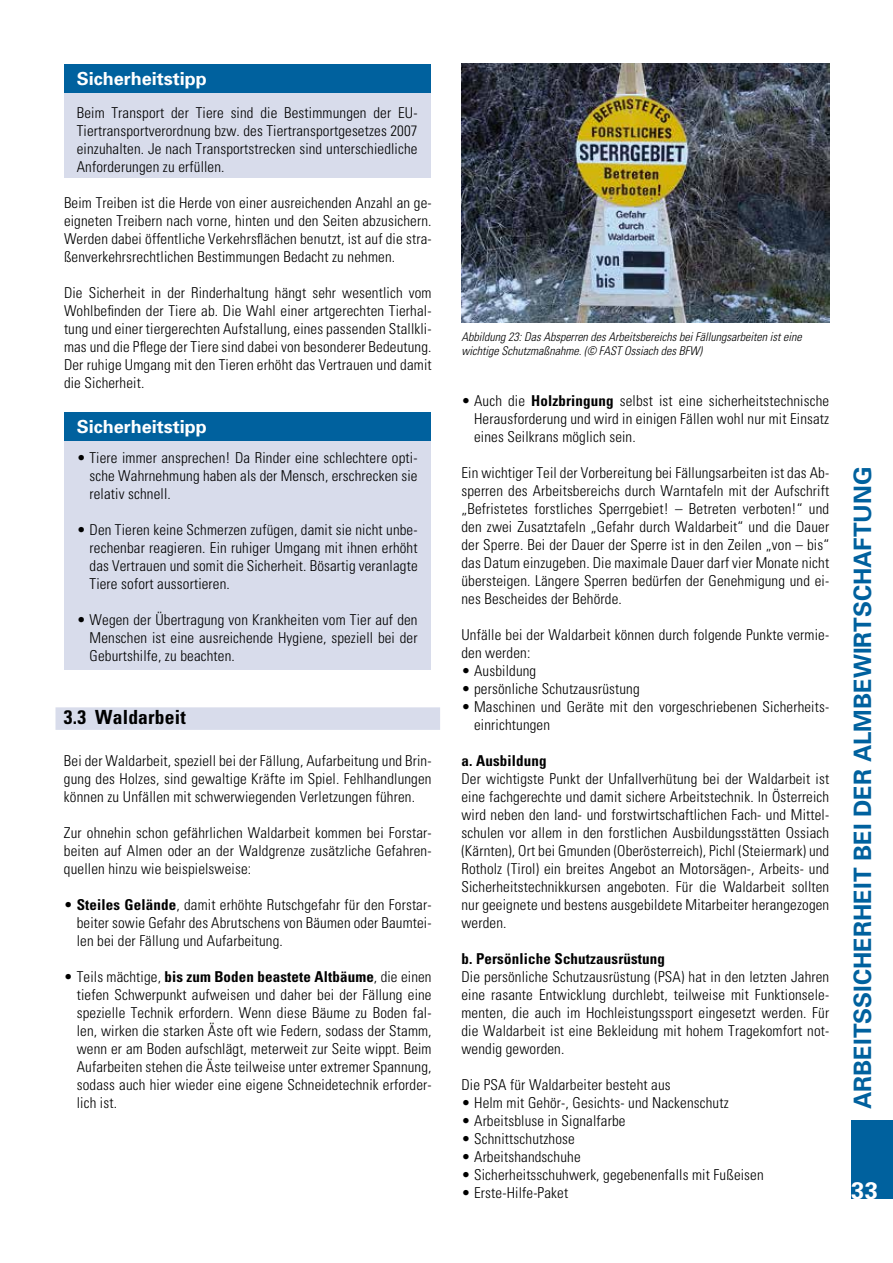
<style>
.page{position:relative;width:893px;height:1263px;background:#fff}
.page>*{position:absolute;margin:0;border:0;box-sizing:border-box;transform-origin:0 0}
.t1{font:700 24px "Univers";color:#00619e}
.t2{font:700 24px "Univers";color:#fff}
.t3{font:700 condensed 19.5px "Univers";letter-spacing:.01em;color:#000}
.t4{font:700 18px "Univers";color:#fff}
.t5{font:300 condensed 15px/18px "Univers";letter-spacing:.01em;color:#000;text-align:justify}
.t6{font:700 condensed 15px "Univers";letter-spacing:.01em;color:#000}
.t7{font:italic 300 condensed 12px/14.4px "Univers";color:#000}
.s1{font-weight:700}
</style>
<div class="page">
<div style="left:851px;top:1120px;width:42px;height:79px;background:#00619e"></div>
<div style="left:55px;top:707px;width:385px;height:23px;background:#d8dceb"></div>
<div style="left:64px;top:64px;width:366px;height:30px;background:#00619e"></div>
<div style="left:64px;top:94px;width:366px;height:84px;background:#d8dceb"></div>
<div style="left:64px;top:412px;width:366px;height:30px;background:#00619e"></div>
<div style="left:64px;top:442px;width:366px;height:228px;background:#d8dceb"></div>
<img style="left:461px;top:64px;width:368px;height:259px">
<p class="t4" style="left:77px;top:68px;width:132px">Sicherheitstipp</p>
<p class="t5" style="left:77px;top:104px;width:342px">Beim Transport der Tiere sind die Bestimmungen der EU-Tiertransportverordnung bzw. des Tiertransportgesetzes 2007 einzuhalten. Je nach Transportstrecken sind unterschiedliche Anforderungen zu erfüllen.</p>
<p class="t5" style="left:64px;top:194px;width:369px">Beim Treiben ist die Herde von einer ausreichenden Anzahl an ge&shy;eigneten Treibern nach vorne, hinten und den Seiten abzusichern.<br>Werden dabei öffentliche Verkehrsflächen benutzt, ist auf die stra&shy;ßenverkehrsrechtlichen Bestimmungen Bedacht zu nehmen.</p>
<p class="t5" style="left:64px;top:284px;width:369px">Die Sicherheit in der Rinderhaltung hängt sehr wesentlich vom Wohlbefinden der Tiere ab. Die Wahl einer artgerechten Tierhal&shy;tung und einer tiergerechten Aufstallung, eines passenden Stallkli&shy;mas und die Pflege der Tiere sind dabei von besonderer Bedeutung.<br>Der ruhige Umgang mit den Tieren erhöht das Vertrauen und damit die Sicherheit.</p>
<p class="t4" style="left:77px;top:416px;width:132px">Sicherheitstipp</p>
<p class="t5" style="left:89px;top:448px;width:330px;text-indent:-13px">• Tiere immer ansprechen! Da Rinder eine schlechtere opti&shy;sche Wahrnehmung haben als der Mensch, erschrecken sie relativ schnell.</p>
<p class="t5" style="left:90px;top:520px;width:330px;text-indent:-13px">• Den Tieren keine Schmerzen zufügen, damit sie nicht unbe&shy;rechenbar reagieren. Ein ruhiger Umgang mit ihnen erhöht das Vertrauen und somit die Sicherheit. Bösartig veranlagte Tiere sofort aussortieren.</p>
<p class="t5" style="left:90px;top:610px;width:330px;text-indent:-13px">• Wegen der Übertragung von Krankheiten vom Tier auf den Menschen ist eine ausreichende Hygiene, speziell bei der Geburtshilfe, zu beachten.</p>
<h2 class="t3" style="left:64px;top:706px;width:123px">3.3 Waldarbeit</h2>
<p class="t5" style="left:64px;top:752px;width:369px">Bei der Waldarbeit, speziell bei der Fällung, Aufarbeitung und Brin&shy;gung des Holzes, sind gewaltige Kräfte im Spiel. Fehlhandlungen können zu Unfällen mit schwerwiegenden Verletzungen führen.</p>
<p class="t5" style="left:64px;top:824px;width:369px">Zur ohnehin schon gefährlichen Waldarbeit kommen bei Forstar&shy;beiten auf Almen oder an der Waldgrenze zusätzliche Gefahren&shy;quellen hinzu wie beispielsweise:</p>
<p class="t5" style="left:77px;top:896px;width:356px;text-indent:-13px">• <span class="s1">Steiles Gelände</span>, damit erhöhte Rutschgefahr für den Forstar&shy;beiter sowie Gefahr des Abrutschens von Bäumen oder Baumtei&shy;len bei der Fällung und Aufarbeitung.</p>
<p class="t5" style="left:77px;top:968px;width:356px;text-indent:-13px">• Teils mächtige, <span class="s1">bis zum Boden beastete Altbäume</span>, die einen tiefen Schwerpunkt aufweisen und daher bei der Fällung eine spezielle Technik erfordern. Wenn diese Bäume zu Boden fal&shy;len, wirken die starken Äste oft wie Federn, sodass der Stamm, wenn er am Boden aufschlägt, meterweit zur Seite wippt. Beim Aufarbeiten stehen die Äste teilweise unter extremer Spannung, sodass auch hier wieder eine eigene Schneidetechnik erforder&shy;lich ist.</p>
<p class="t7" style="left:461px;top:330px;width:342px">Abbildung 23: Das Absperren des Arbeitsbereichs bei Fällungsarbeiten ist eine wichtige Schutzmaßnahme. (© FAST Ossiach des BFW)</p>
<p class="t5" style="left:474px;top:392px;width:357px;text-indent:-13px">• Auch die <span class="s1">Holzbringung</span> selbst ist eine sicherheitstechnische Herausforderung und wird in einigen Fällen wohl nur mit Einsatz eines Seilkrans möglich sein.</p>
<p class="t5" style="left:461px;top:464px;width:369px">Ein wichtiger Teil der Vorbereitung bei Fällungsarbeiten ist das Ab&shy;sperren des Arbeitsbereichs durch Warntafeln mit der Aufschrift „Befristetes forstliches Sperrgebiet! – Betreten verboten!“ und den zwei Zusatztafeln „Gefahr durch Waldarbeit“ und die Dauer der Sperre. Bei der Dauer der Sperre ist in den Zeilen „von – bis“ das Datum einzugeben. Die maximale Dauer darf vier Monate nicht übersteigen. Längere Sperren bedürfen der Genehmigung und ei&shy;nes Bescheides der Behörde.</p>
<p class="t5" style="left:461px;top:626px;width:369px">Unfälle bei der Waldarbeit können durch folgende Punkte vermie&shy;den werden:</p>
<p class="t5" style="left:461px;top:662px;width:76px">• Ausbildung</p>
<p class="t5" style="left:461px;top:680px;width:180px">• persönliche Schutzausrüstung</p>
<p class="t5" style="left:474px;top:698px;width:357px;text-indent:-13px">• Maschinen und Geräte mit den vorgeschriebenen Sicherheits&shy;einrichtungen</p>
<p class="t6" style="left:461px;top:752px;width:87px">a. Ausbildung</p>
<p class="t5" style="left:461px;top:770px;width:369px">Der wichtigste Punkt der Unfallverhütung bei der Waldarbeit ist eine fachgerechte und damit sichere Arbeitstechnik. In Österreich wird neben den land- und forstwirtschaftlichen Fach- und Mittel&shy;schulen vor allem in den forstlichen Ausbildungsstätten Ossiach (Kärnten), Ort bei Gmunden (Oberösterreich), Pichl (Steiermark) und Rotholz (Tirol) ein breites Angebot an Motorsägen-, Arbeits- und Sicherheitstechnikkursen angeboten. Für die Waldarbeit sollten nur geeignete und bestens ausgebildete Mitarbeiter herangezogen werden.</p>
<p class="t6" style="left:461px;top:950px;width:205px">b. Persönliche Schutzausrüstung</p>
<p class="t5" style="left:461px;top:968px;width:369px">Die persönliche Schutzausrüstung (PSA) hat in den letzten Jahren eine rasante Entwicklung durchlebt, teilweise mit Funktionsele&shy;menten, die auch im Hochleistungssport eingesetzt werden. Für die Waldarbeit ist eine Bekleidung mit hohem Tragekomfort not&shy;wendig geworden.</p>
<p class="t5" style="left:461px;top:1076px;width:211px">Die PSA für Waldarbeiter besteht aus</p>
<p class="t5" style="left:461px;top:1094px;width:269px">• Helm mit Gehör-, Gesichts- und Nackenschutz</p>
<p class="t5" style="left:461px;top:1112px;width:166px">• Arbeitsbluse in Signalfarbe</p>
<p class="t5" style="left:461px;top:1130px;width:115px">• Schnittschutzhose</p>
<p class="t5" style="left:461px;top:1148px;width:121px">• Arbeitshandschuhe</p>
<p class="t5" style="left:461px;top:1166px;width:304px">• Sicherheitsschuhwerk, gegebenenfalls mit Fußeisen</p>
<p class="t5" style="left:461px;top:1184px;width:108px">• Erste-Hilfe-Paket</p>
<h1 class="t1" style="left:849px;top:1109px;width:644px;rotate:-90deg">ARBEITSSICHERHEIT BEI DER ALMBEWIRTSCHAFTUNG</h1>
<h1 class="t2" style="left:851px;top:1176px;width:28px">33</h1>
</div>
